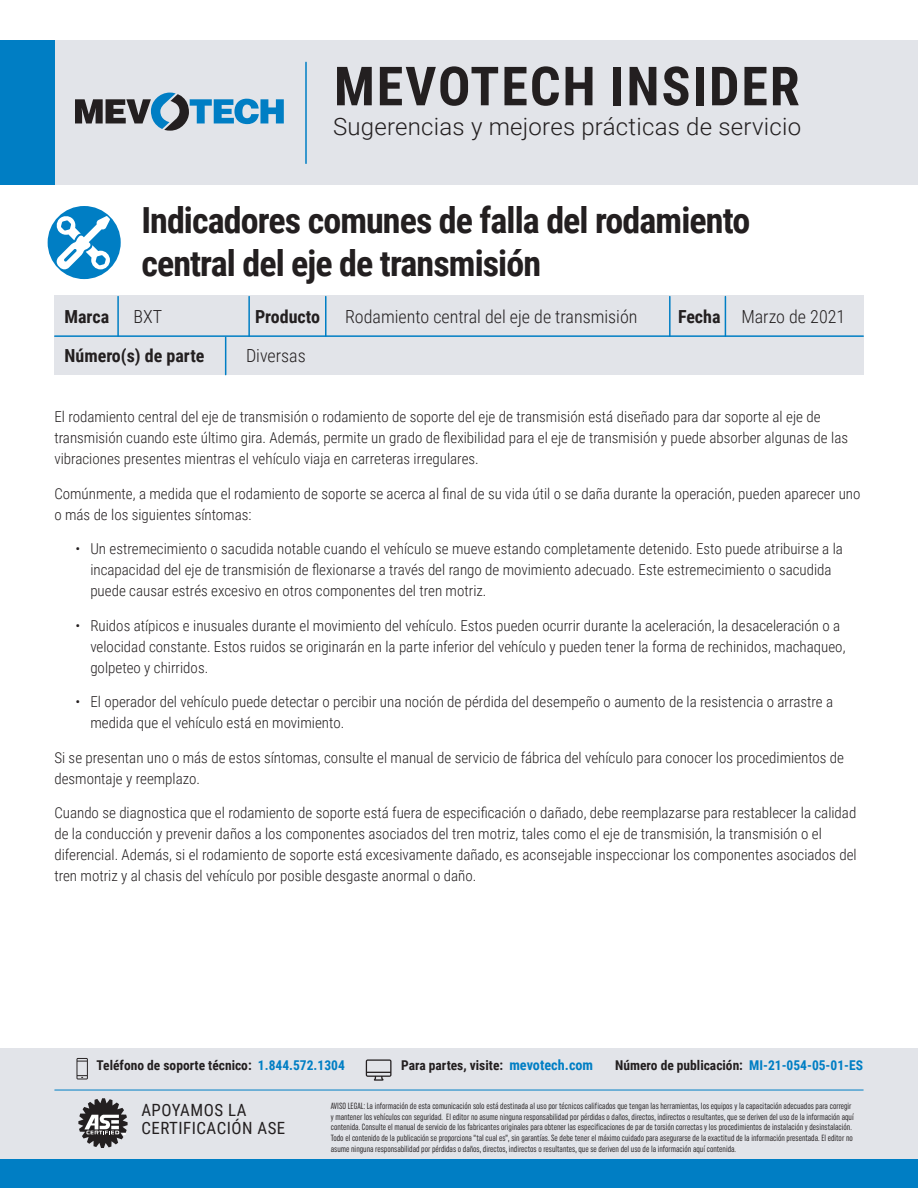
<style>
.page{position:relative;width:918px;height:1188px;background:#fff}
.page>*{position:absolute;margin:0;border:0;box-sizing:border-box;transform-origin:0 0}
.t1{font:700 54px "Roboto Condensed";letter-spacing:.035em;color:#231f20}
.t2{font:700 36px/43.2px "Roboto Condensed";letter-spacing:-.025em;color:#231f20}
.t3{font:300 24px "Roboto";letter-spacing:.01em;color:#231f20}
.t4{font:300 18px "Roboto Condensed";color:#231f20}
.t5{font:700 18px "Roboto Condensed";color:#231f20}
.t6{font:16.8px/18px "Roboto Condensed";letter-spacing:.03em;color:#231f20}
.t7{font:300 15px/21px "Roboto Condensed";color:#231f20}
.t8{font:700 13.5px "Roboto Condensed";color:#231f20}
.t9{font:extra-condensed 9px/10.8px "Uniform";color:#231f20}
.s1{font-weight:700}
.s2{color:#007ec4}
.s3{font-size:14.25px;color:#007ec4}
</style>
<div class="page">
<div style="left:54px;top:296px;width:810px;height:79px;background:#e2e4e9"></div>
<hr style="left:248px;top:297px;width:2px;height:39px;background:#007ec4">
<hr style="left:669px;top:297px;width:2px;height:39px;background:#007ec4">
<hr style="left:325px;top:297px;width:2px;height:39px;background:#007ec4">
<hr style="left:725px;top:297px;width:1px;height:39px;background:#007ec4">
<hr style="left:117px;top:297px;width:2px;height:39px;background:#007ec4">
<hr style="left:55px;top:335px;width:808px;height:2px;background:#007ec4">
<hr style="left:225px;top:337px;width:1px;height:38px;background:#007ec4">
<div style="left:45px;top:40px;width:873px;height:145px;background:#e2e4e9"></div>
<div style="left:0;top:40px;width:55px;height:145px;background:#007ec4"></div>
<svg style="left:75px;top:93px;width:209px;height:38px"></svg>
<hr style="left:305px;top:62px;width:2px;height:101px;background:#007ec4">
<div style="left:48px;top:206px;width:73px;height:73px;background:#007ec4;border-radius:50%"></div>
<svg style="left:56px;top:215px;width:54px;height:54px"></svg>
<div style="left:0;top:1049px;width:918px;height:139px;background:#e2e4e9"></div>
<div style="left:0;top:1160px;width:918px;height:28px;background:#007ec4"></div>
<svg style="left:78px;top:1098px;width:50px;height:50px"></svg>
<svg style="left:76px;top:1058px;width:12px;height:21px"></svg>
<svg style="left:366px;top:1059px;width:26px;height:22px"></svg>
<hr style="left:55px;top:1090px;width:808px;height:1px;background:#007ec4">
<p class="t1" style="left:334px;top:48px;width:467px">MEVOTECH INSIDER</p>
<p class="t3" style="left:333px;top:110px;width:470px">Sugerencias y mejores prácticas de servicio</p>
<p class="t2" style="left:141px;top:197px;width:610px">Indicadores comunes de falla del rodamiento central del eje de transmisión</p>
<p class="t5" style="left:64px;top:304px;width:46px">Marca</p>
<p class="t4" style="left:133px;top:304px;width:30px">BXT</p>
<p class="t5" style="left:255px;top:304px;width:67px">Producto</p>
<p class="t4" style="left:345px;top:304px;width:294px">Rodamiento central del eje de transmisión</p>
<p class="t4" style="left:678px;top:304px;width:169px"><span class="s1">Fecha</span> Marzo de 2021</p>
<p class="t5" style="left:64px;top:343px;width:142px">Número(s) de parte</p>
<p class="t4" style="left:246px;top:343px;width:61px">Diversas</p>
<p class="t7" style="left:54px;top:406px;width:795px">El rodamiento central del eje de transmisión o rodamiento de soporte del eje de transmisión está diseñado para dar soporte al eje de transmisión cuando este último gira. Además, permite un grado de flexibilidad para el eje de transmisión y puede absorber algunas de las vibraciones presentes mientras el vehículo viaja en carreteras irregulares.</p>
<p class="t7" style="left:54px;top:483px;width:808px">Comúnmente, a medida que el rodamiento de soporte se acerca al final de su vida útil o se daña durante la operación, pueden aparecer uno o más de los siguientes síntomas:</p>
<p class="t7" style="left:90px;top:538px;width:754px;text-indent:-15px">• Un estremecimiento o sacudida notable cuando el vehículo se mueve estando completamente detenido. Esto puede atribuirse a la incapacidad del eje de transmisión de flexionarse a través del rango de movimiento adecuado. Este estremecimiento o sacudida puede causar estrés excesivo en otros componentes del tren motriz.</p>
<p class="t7" style="left:90px;top:615px;width:757px;text-indent:-15px">• Ruidos atípicos e inusuales durante el movimiento del vehículo. Estos pueden ocurrir durante la aceleración, la desaceleración o a velocidad constante. Estos ruidos se originarán en la parte inferior del vehículo y pueden tener la forma de rechinidos, machaqueo, golpeteo y chirridos.</p>
<p class="t7" style="left:90px;top:691px;width:744px;text-indent:-15px">• El operador del vehículo puede detectar o percibir una noción de pérdida del desempeño o aumento de la resistencia o arrastre a medida que el vehículo está en movimiento.</p>
<p class="t7" style="left:54px;top:747px;width:791px">Si se presentan uno o más de estos síntomas, consulte el manual de servicio de fábrica del vehículo para conocer los procedimientos de desmontaje y reemplazo.</p>
<p class="t7" style="left:54px;top:802px;width:804px">Cuando se diagnostica que el rodamiento de soporte está fuera de especificación o dañado, debe reemplazarse para restablecer la calidad de la conducción y prevenir daños a los componentes asociados del tren motriz, tales como el eje de transmisión, la transmisión o el diferencial. Además, si el rodamiento de soporte está excesivamente dañado, es aconsejable inspeccionar los componentes asociados del tren motriz y al chasis del vehículo por posible desgaste anormal o daño.</p>
<p class="t8" style="left:97px;top:1055px;width:250px">Teléfono de soporte técnico: <span class="s2">1.844.572.1304</span></p>
<p class="t8" style="left:401px;top:1055px;width:194px">Para partes, visite: <span class="s3">mevotech.com</span></p>
<p class="t8" style="left:615px;top:1055px;width:249px">Número de publicación: <span class="s2">MI-21-054-05-01-ES</span></p>
<p class="t6" style="left:141px;top:1101px;width:145px">APOYAMOS LA<br>CERTIFICACIÓN ASE</p>
<p class="t9" style="left:331px;top:1100px;width:524px">AVISO LEGAL: La información de esta comunicación solo está destinada al uso por técnicos calificados que tengan las herramientas, los equipos y la capacitación adecuados para corregir y mantener los vehículos con seguridad. El editor no asume ninguna responsabilidad por pérdidas o daños, directos, indirectos o resultantes, que se deriven del uso de la información aquí contenida. Consulte el manual de servicio de los fabricantes originales para obtener las especificaciones de par de torsión correctas y los procedimientos de instalación y desinstalación.<br>Todo el contenido de la publicación se proporciona “tal cual es”, sin garantías. Se debe tener el máximo cuidado para asegurarse de la exactitud de la información presentada. El editor no asume ninguna responsabilidad por pérdidas o daños, directos, indirectos o resultantes, que se deriven del uso de la información aquí contenida.</p>
</div>
